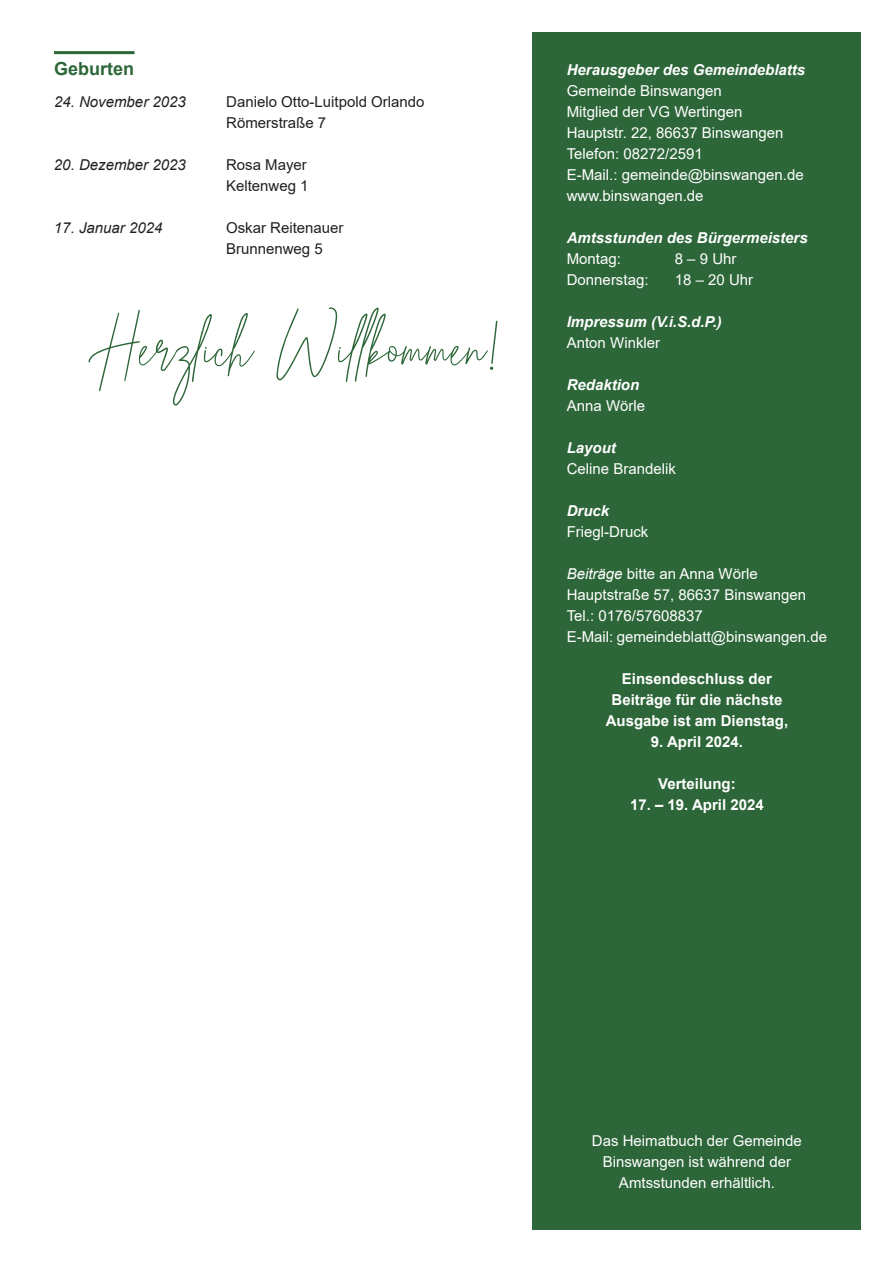
<style>
.page{position:relative;width:893px;height:1263px;background:#fff}
.page>*{position:absolute;margin:0;border:0;box-sizing:border-box;transform-origin:0 0}
.t1{font:88.95px "Alexander Lettering";color:#2d6638}
.t2{font:700 18px "Arial";color:#2d6638}
.t3{font:15px/21px "Arial";color:#fff}
.t4{font:700 15px/21px "Arial";color:#fff;text-align:center}
.t5{font:italic 700 15px "Arial";color:#fff}
.t6{font:15px/21px "Arial";color:#231f20}
.t7{font:italic 15px "Arial";color:#231f20}
.s1{font-style:italic}
</style>
<div class="page">
<div style="left:533px;top:32px;width:328px;height:1198px;background:#2d6638"></div>
<hr style="left:54px;top:51px;width:81px;height:3px;background:#2d6638">
<p class="t2" style="left:54px;top:56px;width:82px">Geburten</p>
<p class="t7" style="left:54px;top:92px;width:133px">24. November 2023</p>
<p class="t7" style="left:54px;top:155px;width:133px">20. Dezember 2023</p>
<p class="t7" style="left:54px;top:218px;width:110px">17. Januar 2024</p>
<p class="t6" style="left:226px;top:91px;width:200px">Danielo Otto-Luitpold Orlando<br>Römerstraße 7</p>
<p class="t6" style="left:226px;top:154px;width:84px">Rosa Mayer<br>Keltenweg 1</p>
<p class="t6" style="left:226px;top:217px;width:119px">Oskar Reitenauer<br>Brunnenweg 5</p>
<h1 class="t1" style="left:89px;top:294px;width:416px">Herzlich Willkommen!</h1>
<p class="t5" style="left:567px;top:60px;width:240px">Herausgeber des Gemeindeblatts</p>
<p class="t3" style="left:567px;top:80px;width:238px">Gemeinde Binswangen<br>Mitglied der VG Wertingen<br>Hauptstr. 22, 86637 Binswangen<br>Telefon: 08272/2591<br>E-Mail.: gemeinde@binswangen.de www.binswangen.de</p>
<p class="t5" style="left:567px;top:228px;width:242px">Amtsstunden des Bürgermeisters</p>
<p class="t3" style="left:567px;top:248px;width:56px">Montag:</p>
<p class="t3" style="left:675px;top:248px;width:63px">8 – 9 Uhr</p>
<p class="t3" style="left:567px;top:269px;width:83px">Donnerstag:</p>
<p class="t3" style="left:675px;top:269px;width:80px">18 – 20 Uhr</p>
<p class="t5" style="left:567px;top:312px;width:157px">Impressum (V.i.S.d.P.)</p>
<p class="t3" style="left:567px;top:332px;width:95px">Anton Winkler</p>
<p class="t5" style="left:567px;top:375px;width:74px">Redaktion</p>
<p class="t3" style="left:567px;top:395px;width:80px">Anna Wörle</p>
<p class="t5" style="left:567px;top:438px;width:51px">Layout</p>
<p class="t3" style="left:567px;top:458px;width:111px">Celine Brandelik</p>
<p class="t5" style="left:567px;top:501px;width:44px">Druck</p>
<p class="t3" style="left:567px;top:521px;width:83px">Friegl-Druck</p>
<p class="t3" style="left:567px;top:563px;width:262px"><span class="s1">Beiträge</span> bitte an Anna Wörle<br>Hauptstraße 57, 86637 Binswangen<br>Tel.: 0176/57608837<br>E-Mail: gemeindeblatt@binswangen.de</p>
<p class="t4" style="left:606px;top:668px;width:184px">Einsendeschluss der<br>Beiträge für die nächste<br>Ausgabe ist am Dienstag,</p>
<p class="t4" style="left:651px;top:731px;width:93px">9. April 2024.</p>
<p class="t4" style="left:658px;top:773px;width:79px">Verteilung:</p>
<p class="t4" style="left:630px;top:794px;width:135px">17. – 19. April 2024</p>
<p class="t3" style="left:592px;top:1130px;width:212px;text-align:center">Das Heimatbuch der Gemeinde<br>Binswangen ist während der<br>Amtsstunden erhältlich.</p>
</div>
